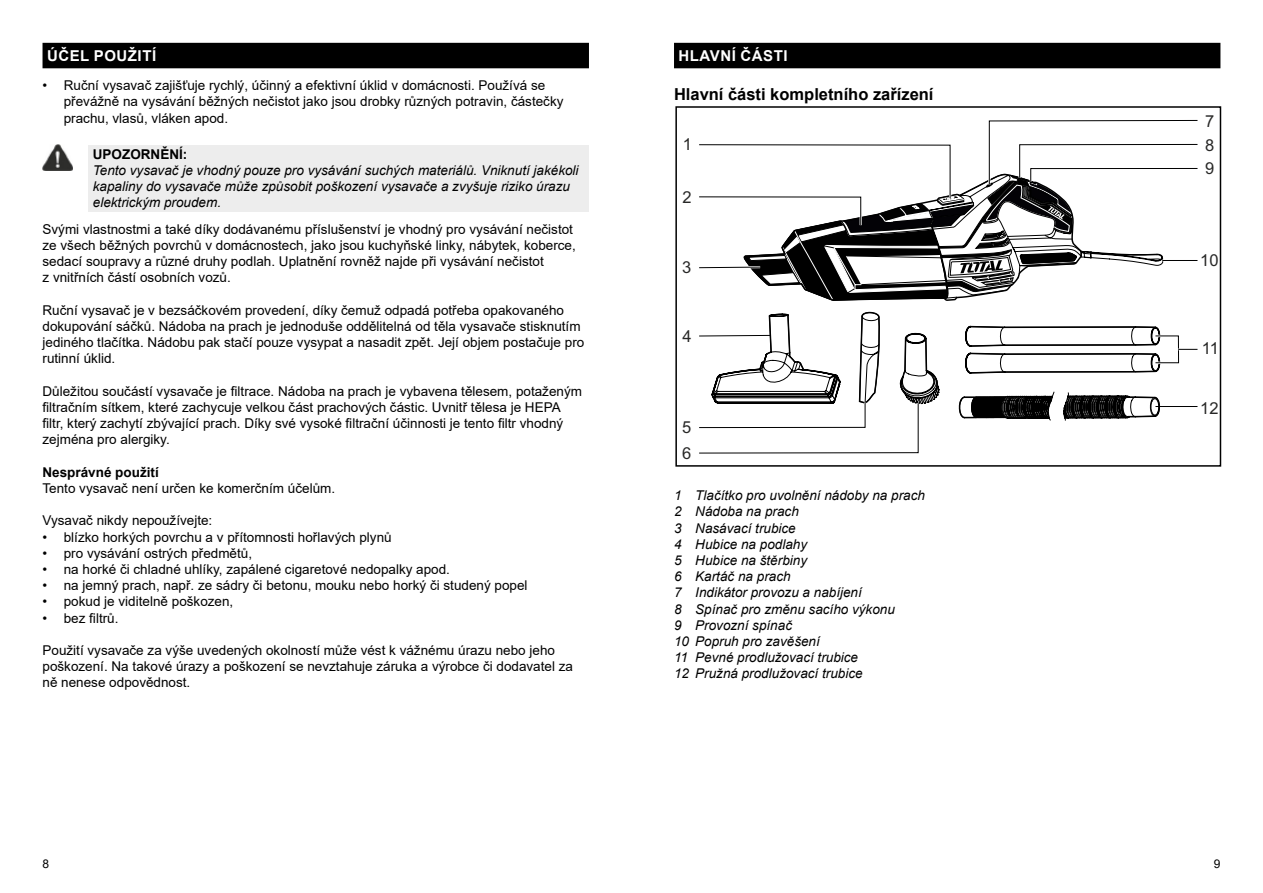
<style>
.page{position:relative;width:1263px;height:893px;background:#fff}
.page>*{position:absolute;margin:0;border:0;box-sizing:border-box;transform-origin:0 0}
.t1{font:700 16.5px "Arial";color:#000}
.t2{font:16.5px/26.4px "Arial";color:#282827}
.t3{font:700 15px "Arial";letter-spacing:.035em;color:#fff}
.t4{font:13.5px/16.2px "Arial";color:#000}
.t5{font:italic 13.5px/16.2px "Arial";color:#000}
.t6{font:700 13.5px "Arial";color:#000}
.t7{font:12px "Arial";color:#000}
</style>
<div class="page">
<div style="left:43px;top:43px;width:546px;height:25px;background:#000"></div>
<div style="left:89px;top:145px;width:500px;height:67px;background:#ededed"></div>
<img style="left:43px;top:145px;width:29px;height:26px">
<div style="left:674px;top:43px;width:546px;height:25px;background:#000"></div>
<svg style="left:675px;top:106px;width:546px;height:361px"></svg>
<svg style="left:697px;top:118px;width:503px;height:349px"></svg>
<p class="t3" style="left:47px;top:45px;width:111px">ÚČEL POUŽITÍ</p>
<p class="t4" style="left:64px;top:77px;width:501px;text-indent:-21px">• Ruční vysavač zajišťuje rychlý, účinný a efektivní úklid v domácnosti. Používá se převážně na vysávání běžných nečistot jako jsou drobky různých potravin, částečky prachu, vlasů, vláken apod.</p>
<p class="t6" style="left:93px;top:145px;width:96px">UPOZORNĚNÍ:</p>
<p class="t5" style="left:93px;top:162px;width:487px">Tento vysavač je vhodný pouze pro vysávání suchých materiálů. Vniknutí jakékoli kapaliny do vysavače může způsobit poškození vysavače a zvyšuje riziko úrazu elektrickým proudem.</p>
<p class="t4" style="left:43px;top:221px;width:535px">Svými vlastnostmi a také díky dodávanému příslušenství je vhodný pro vysávání nečistot ze všech běžných povrchů v domácnostech, jako jsou kuchyňské linky, nábytek, koberce, sedací soupravy a různé druhy podlah. Uplatnění rovněž najde při vysávání nečistot<br>z vnitřních částí osobních vozů.</p>
<p class="t4" style="left:43px;top:302px;width:543px">Ruční vysavač je v bezsáčkovém provedení, díky čemuž odpadá potřeba opakovaného dokupování sáčků. Nádoba na prach je jednoduše oddělitelná od těla vysavače stisknutím jediného tlačítka. Nádobu pak stačí pouze vysypat a nasadit zpět. Její objem postačuje pro rutinní úklid.</p>
<p class="t4" style="left:43px;top:383px;width:541px">Důležitou součástí vysavače je filtrace. Nádoba na prach je vybavena tělesem, potaženým filtračním sítkem, které zachycuje velkou část prachových částic. Uvnitř tělesa je HEPA filtr, který zachytí zbývající prach. Díky své vysoké filtrační účinnosti je tento filtr vhodný zejména pro alergiky.</p>
<p class="t6" style="left:43px;top:463px;width:118px">Nesprávné použití</p>
<p class="t4" style="left:43px;top:480px;width:294px">Tento vysavač není určen ke komerčním účelům.</p>
<p class="t4" style="left:43px;top:512px;width:171px">Vysavač nikdy nepoužívejte:</p>
<p class="t4" style="left:43px;top:529px;width:351px">• blízko horkých povrchu a v přítomnosti hořlavých plynů</p>
<p class="t4" style="left:43px;top:545px;width:211px">• pro vysávání ostrých předmětů,</p>
<p class="t4" style="left:43px;top:561px;width:409px">• na horké či chladné uhlíky, zapálené cigaretové nedopalky apod.</p>
<p class="t4" style="left:43px;top:577px;width:486px">• na jemný prach, např. ze sádry či betonu, mouku nebo horký či studený popel</p>
<p class="t4" style="left:43px;top:593px;width:192px">• pokud je viditelně poškozen,</p>
<p class="t4" style="left:43px;top:610px;width:78px">• bez filtrů.</p>
<p class="t4" style="left:43px;top:642px;width:532px">Použití vysavače za výše uvedených okolností může vést k vážnému úrazu nebo jeho poškození. Na takové úrazy a poškození se nevztahuje záruka a výrobce či dodavatel za ně nenese odpovědnost.</p>
<p class="t3" style="left:678px;top:45px;width:111px">HLAVNÍ ČÁSTI</p>
<p class="t1" style="left:674px;top:83px;width:261px">Hlavní části kompletního zařízení</p>
<p class="t2" style="left:683px;top:132px;width:11px">1</p>
<p class="t2" style="left:682px;top:184px;width:11px">2</p>
<p class="t2" style="left:682px;top:254px;width:11px">3</p>
<p class="t2" style="left:682px;top:324px;width:11px">4</p>
<p class="t2" style="left:682px;top:414px;width:11px">5<br>6</p>
<p class="t5" style="left:674px;top:488px;width:252px">1 Tlačítko pro uvolnění nádoby na prach<br>2 Nádoba na prach<br>3 Nasávací trubice<br>4 Hubice na podlahy<br>5 Hubice na štěrbiny<br>6 Kartáč na prach<br>7 Indikátor provozu a nabíjení<br>8 Spínač pro změnu sacího výkonu<br>9 Provozní spínač<br>10 Popruh pro zavěšení<br>11 Pevné prodlužovací trubice<br>12 Pružná prodlužovací trubice</p>
<p class="t2" style="left:1205px;top:109px;width:11px;line-height:24.3px">7<br>8</p>
<p class="t2" style="left:1205px;top:155px;width:11px">9</p>
<p class="t2" style="left:1200px;top:247px;width:20px">10</p>
<p class="t2" style="left:1202px;top:336px;width:19px">11</p>
<p class="t2" style="left:1200px;top:395px;width:20px">12</p>
<p class="t7" style="left:43px;top:855px;width:8px">8</p>
<p class="t7" style="left:1214px;top:855px;width:8px">9</p>
</div>
